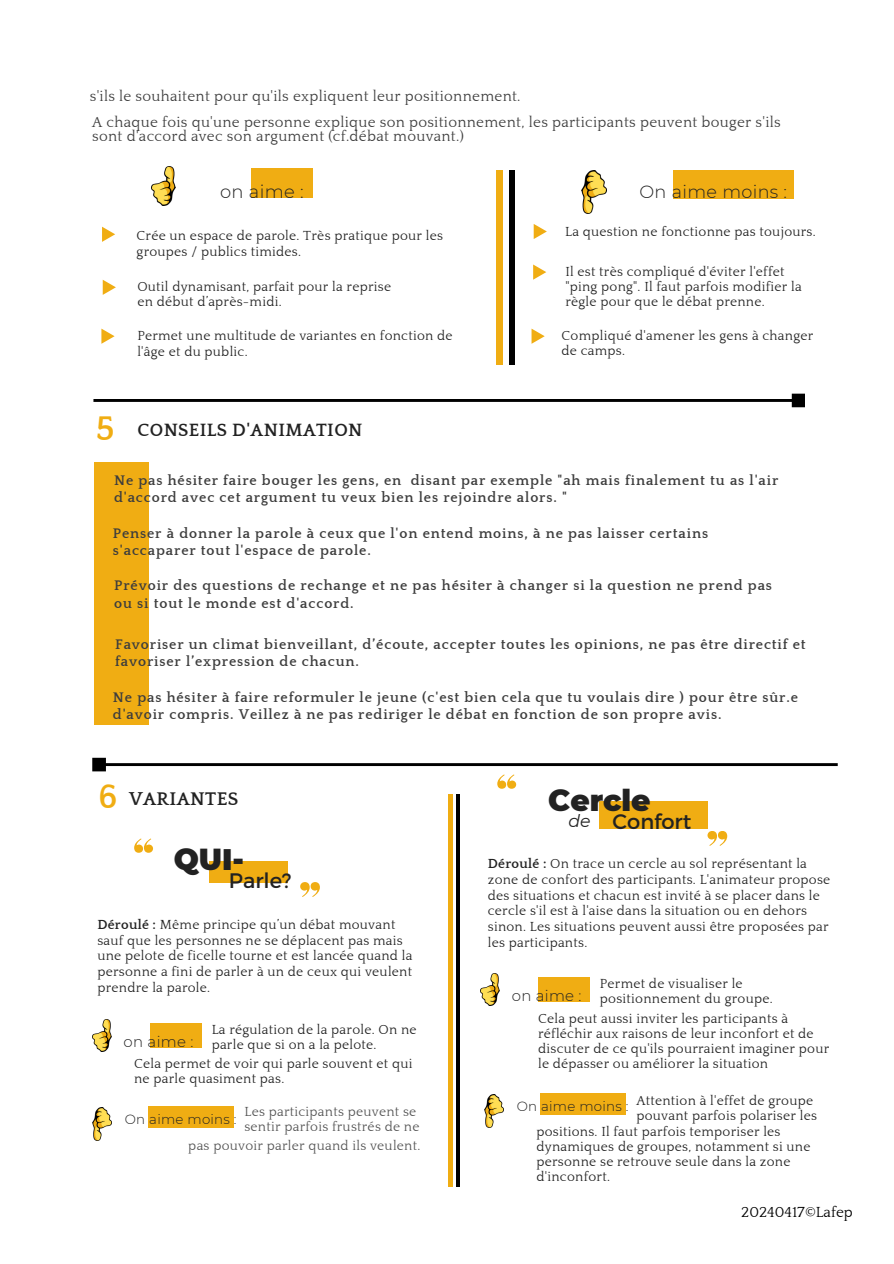
<style>
.page{position:relative;width:894px;height:1264px;background:#fff}
.page>*{position:absolute;margin:0;border:0;box-sizing:border-box;transform-origin:0 0}
.t1{font:700 35.1px "Quattrocento";color:#f0ad13}
.t2{font:900 29.7px "Montserrat";color:#222}
.t3{font:21px "Montserrat";color:#222}
.t4{font:700 18.75px "Quattrocento";letter-spacing:.02em;color:#222}
.t5{font:700 18.3px "Quattrocento";letter-spacing:.02em;color:#222}
.t6{font:300 18px "Montserrat";letter-spacing:.02em;color:#222}
.t7{font:300 17.7px "Montserrat";letter-spacing:.02em;color:#222}
.t8{font:italic 17.25px "Montserrat";color:#222}
.t9{font:15px/14.4px "Quattrocento";letter-spacing:.02em;color:#3d3d3d}
.t10{font:300 15px "Montserrat";letter-spacing:.02em;color:#222}
.t11{font:15px "Quattrocento";color:#000}
.t12{font:700 14.25px/17.5px "Quattrocento";letter-spacing:.06em;color:#3d3d3d}
.t13{font:13.5px/15.6px "Quattrocento";letter-spacing:.02em;color:#222}
.t14{font:13.5px/15.1px "Quattrocento";letter-spacing:.02em;color:#545454}
.t15{font:300 13.35px "Montserrat";letter-spacing:.02em;color:#222}
.s1{font-weight:700}
</style>
<div class="page">
<img style="left:581px;top:170px;width:25px;height:43px">
<svg style="left:533px;top:224px;width:13px;height:15px"></svg>
<svg style="left:533px;top:264px;width:13px;height:16px"></svg>
<div style="left:673px;top:170px;width:120px;height:29px;background:#f0ad13"></div>
<div style="left:509px;top:170px;width:6px;height:195px;background:#000"></div>
<div style="left:496px;top:170px;width:6px;height:195px;background:#f0ad13"></div>
<img style="left:151px;top:166px;width:24px;height:39px">
<div style="left:251px;top:168px;width:62px;height:30px;background:#f0ad13"></div>
<div style="left:94px;top:462px;width:54px;height:263px;background:#f0ad13"></div>
<svg style="left:93px;top:393px;width:712px;height:14px"></svg>
<svg style="left:531px;top:328px;width:13px;height:16px"></svg>
<div style="left:209px;top:861px;width:78px;height:21px;background:#f0ad13"></div>
<svg style="left:134px;top:838px;width:19px;height:14px"></svg>
<svg style="left:300px;top:882px;width:20px;height:15px"></svg>
<img style="left:92px;top:1019px;width:19px;height:32px">
<div style="left:150px;top:1022px;width:51px;height:25px;background:#f0ad13"></div>
<img style="left:93px;top:1107px;width:19px;height:33px">
<div style="left:148px;top:1106px;width:85px;height:21px;background:#f0ad13"></div>
<div style="left:599px;top:801px;width:108px;height:27px;background:#f0ad13"></div>
<svg style="left:92px;top:757px;width:745px;height:31px"></svg>
<svg style="left:707px;top:831px;width:20px;height:15px"></svg>
<img style="left:480px;top:973px;width:19px;height:32px">
<div style="left:538px;top:977px;width:51px;height:24px;background:#f0ad13"></div>
<img style="left:484px;top:1094px;width:19px;height:32px">
<div style="left:539px;top:1092px;width:86px;height:22px;background:#f0ad13"></div>
<hr style="left:456px;top:793px;width:4px;height:198px;background:#000">
<hr style="left:448px;top:793px;width:4px;height:198px;background:#f0ad13">
<hr style="left:456px;top:989px;width:4px;height:198px;background:#000">
<hr style="left:448px;top:989px;width:4px;height:198px;background:#f0ad13">
<svg style="left:103px;top:280px;width:13px;height:15px"></svg>
<svg style="left:101px;top:328px;width:13px;height:16px"></svg>
<svg style="left:102px;top:227px;width:13px;height:15px"></svg>
<p class="t9" style="left:90px;top:89px;width:432px">s'ils le souhaitent pour qu'ils expliquent leur positionnement.</p>
<p class="t9" style="left:92px;top:115px;width:689px">A chaque fois qu'une personne explique son positionnement, les participants peuvent bouger s'ils sont d'accord avec son argument (cf.débat mouvant.)</p>
<p class="t6" style="left:220px;top:180px;width:85px">on aime :</p>
<p class="t13" style="left:136px;top:228px;width:308px">Crée un espace de parole. Très pratique pour les groupes / publics timides.</p>
<p class="t13" style="left:137px;top:280px;width:255px;line-height:14.9px">Outil dynamisant, parfait pour la reprise en début d’après-midi.</p>
<h4 class="t13" style="left:137px;top:328px;width:317px">Permet une multitude de variantes en fonction de l'âge et du public.</h4>
<h5 class="t7" style="left:639px;top:180px;width:149px">On aime moins :</h5>
<p class="t13" style="left:565px;top:224px;width:252px">La question ne fonctionne pas toujours.</p>
<p class="t13" style="left:565px;top:265px;width:238px;line-height:14.9px">Il est très compliqué d'éviter l'effet "ping pong". Il faut parfois modifier la règle pour que le débat prenne.</p>
<p class="t13" style="left:561px;top:329px;width:253px;line-height:14.9px">Compliqué d'amener les gens à changer de camps.</p>
<p class="t1" style="left:96px;top:410px;width:20px">5</p>
<h6 class="t5" style="left:137px;top:420px;width:226px">CONSEILS D'ANIMATION</h6>
<h6 class="t12" style="left:114px;top:472px;width:665px">Ne pas hésiter faire bouger les gens, en disant par exemple "ah mais finalement tu as l'air d'accord avec cet argument tu veux bien les rejoindre alors. "</h6>
<h4 class="t12" style="left:113px;top:524px;width:596px">Penser à donner la parole à ceux que l'on entend moins, à ne pas laisser certains s'accaparer tout l'espace de parole.</h4>
<p class="t12" style="left:114px;top:577px;width:659px">Prévoir des questions de rechange et ne pas hésiter à changer si la question ne prend pas ou si tout le monde est d'accord.</p>
<h6 class="t12" style="left:115px;top:636px;width:692px">Favoriser un climat bienveillant, d’écoute, accepter toutes les opinions, ne pas être directif et favoriser l’expression de chacun.</h6>
<h6 class="t12" style="left:113px;top:688px;width:686px">Ne pas hésiter à faire reformuler le jeune (c'est bien cela que tu voulais dire ) pour être sûr.e d'avoir compris. Veillez à ne pas rediriger le débat en fonction de son propre avis.</h6>
<h5 class="t1" style="left:98px;top:778px;width:21px">6</h5>
<h6 class="t4" style="left:129px;top:788px;width:111px">VARIANTES</h6>
<h3 class="t2" style="left:174px;top:841px;width:72px">QUI-</h3>
<h1 class="t3" style="left:229px;top:867px;width:64px">Parle?</h1>
<p class="t13" style="left:97px;top:917px;width:316px"><span class="s1">Déroulé :</span> Même principe qu’un débat mouvant sauf que les personnes ne se déplacent pas mais une pelote de ficelle tourne et est lancée quand la personne a fini de parler à un de ceux qui veulent prendre la parole.</p>
<p class="t13" style="left:212px;top:1022px;width:206px;line-height:15.1px">La régulation de la parole. On ne parle que si on a la pelote.</p>
<p class="t13" style="left:134px;top:1056px;width:280px;line-height:15.1px">Cela permet de voir qui parle souvent et qui ne parle quasiment pas.</p>
<p class="t10" style="left:123px;top:1032px;width:71px">on aime :</p>
<p class="t14" style="left:244px;top:1103px;width:176px">Les participants peuvent se sentir parfois frustrés de ne</p>
<p class="t14" style="left:188px;top:1138px;width:233px">pas pouvoir parler quand ils veulent.</p>
<p class="t15" style="left:125px;top:1110px;width:113px">On aime moins :</p>
<p class="t2" style="left:548px;top:782px;width:104px">Cercle</p>
<p class="t8" style="left:568px;top:809px;width:24px">de</p>
<p class="t13" style="left:487px;top:856px;width:344px"><span class="s1">Déroulé :</span> On trace un cercle au sol représentant la zone de confort des participants. L'animateur propose des situations et chacun est invité à se placer dans le cercle s'il est à l'aise dans la situation ou en dehors sinon. Les situations peuvent aussi être proposées par les participants.</p>
<p class="t13" style="left:599px;top:976px;width:174px;line-height:15.1px">Permet de visualiser le positionnement du groupe.</p>
<p class="t13" style="left:538px;top:1011px;width:292px;line-height:15.1px">Cela peut aussi inviter les participants à réfléchir aux raisons de leur inconfort et de discuter de ce qu'ils pourraient imaginer pour le dépasser ou améliorer la situation</p>
<p class="t3" style="left:612px;top:807px;width:80px">Confort</p>
<h2 class="t10" style="left:511px;top:986px;width:71px">on aime :</h2>
<h3 class="t13" style="left:636px;top:1093px;width:182px;line-height:15.1px">Attention à l'effet de groupe pouvant parfois polariser les</h3>
<h5 class="t13" style="left:536px;top:1123px;width:275px;line-height:15.1px">positions. Il faut parfois temporiser les dynamiques de groupes, notamment si une personne se retrouve seule dans la zone d'inconfort.</h5>
<p class="t15" style="left:516px;top:1097px;width:113px">On aime moins :</p>
<p class="t11" style="left:741px;top:1204px;width:113px">20240417©Lafep</p>
</div>
